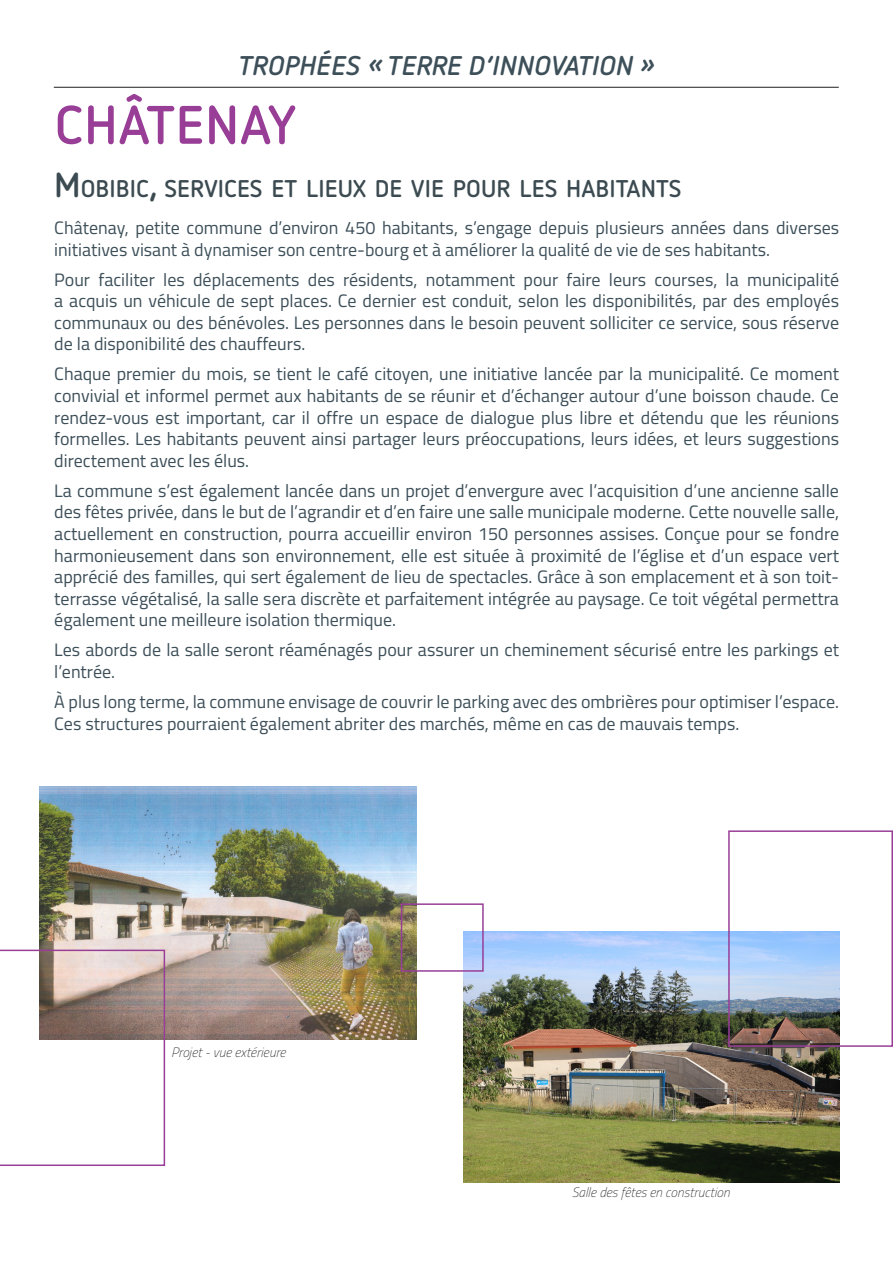
<style>
.page{position:relative;width:893px;height:1263px;background:#fff}
.page>*{position:absolute;margin:0;border:0;box-sizing:border-box;transform-origin:0 0}
.t1{font:700 54px "Netto OT";letter-spacing:.01em;color:#983e97}
.t2{font:italic 700 27px "Netto OT";letter-spacing:.01em;color:#3d4f59}
.t3{font:700 24.15px "Netto OT";color:#3c4b51}
.t4{font:18px/21.6px "Titillium";color:#3d4f59}
.t5{font:italic 100 13.5px "Titillium";color:#231f20}
.s1{font-size:34.5px}
</style>
<div class="page">
<hr style="left:54px;top:87px;width:785px;height:1px;background:#231f20">
<img style="left:40px;top:787px;width:377px;height:253px">
<svg style="left:0;top:950px;width:165px;height:216px"></svg>
<img style="left:463px;top:931px;width:376px;height:251px">
<div style="left:728px;top:830px;width:165px;height:217px;border:2px solid #983e97"></div>
<div style="left:401px;top:903px;width:83px;height:69px;border:2px solid #983e97"></div>
<p class="t2" style="left:238px;top:49px;width:419px">TROPHÉES « TERRE D’INNOVATION »</p>
<p class="t1" style="left:55px;top:91px;width:243px">CHÂTENAY</p>
<p class="t3" style="left:54px;top:173px;width:629px"><span class="s1">M</span>OBIBIC<span class="s1">,</span> SERVICES ET LIEUX DE VIE POUR LES HABITANTS</p>
<p class="t4" style="left:54px;top:216px;width:786px">Châtenay, petite commune d’environ 450 habitants, s’engage depuis plusieurs années dans diverses initiatives visant à dynamiser son centre-bourg et à améliorer la qualité de vie de ses habitants.</p>
<p class="t4" style="left:54px;top:268px;width:786px;text-align:justify">Pour faciliter les déplacements des résidents, notamment pour faire leurs courses, la municipalité a acquis un véhicule de sept places. Ce dernier est conduit, selon les disponibilités, par des employés communaux ou des bénévoles. Les personnes dans le besoin peuvent solliciter ce service, sous réserve de la disponibilité des chauffeurs.</p>
<p class="t4" style="left:54px;top:362px;width:786px;text-align:justify">Chaque premier du mois, se tient le café citoyen, une initiative lancée par la municipalité. Ce moment convivial et informel permet aux habitants de se réunir et d’échanger autour d’une boisson chaude. Ce rendez-vous est important, car il offre un espace de dialogue plus libre et détendu que les réunions formelles. Les habitants peuvent ainsi partager leurs préoccupations, leurs idées, et leurs suggestions directement avec les élus.</p>
<p class="t4" style="left:54px;top:479px;width:786px;text-align:justify">La commune s’est également lancée dans un projet d’envergure avec l’acquisition d’une ancienne salle des fêtes privée, dans le but de l’agrandir et d’en faire une salle municipale moderne. Cette nouvelle salle, actuellement en construction, pourra accueillir environ 150 personnes assises. Conçue pour se fondre harmonieusement dans son environnement, elle est située à proximité de l’église et d’un espace vert apprécié des familles, qui sert également de lieu de spectacles. Grâce à son emplacement et à son toit&shy;terrasse végétalisé, la salle sera discrète et parfaitement intégrée au paysage. Ce toit végétal permettra également une meilleure isolation thermique.</p>
<p class="t4" style="left:54px;top:638px;width:786px">Les abords de la salle seront réaménagés pour assurer un cheminement sécurisé entre les parkings et l’entrée.</p>
<p class="t4" style="left:54px;top:690px;width:786px">À plus long terme, la commune envisage de couvrir le parking avec des ombrières pour optimiser l’espace.<br>Ces structures pourraient également abriter des marchés, même en cas de mauvais temps.</p>
<p class="t5" style="left:171px;top:1043px;width:116px">Projet - vue extérieure</p>
<p class="t5" style="left:572px;top:1183px;width:159px">Salle des fêtes en construction</p>
</div>
